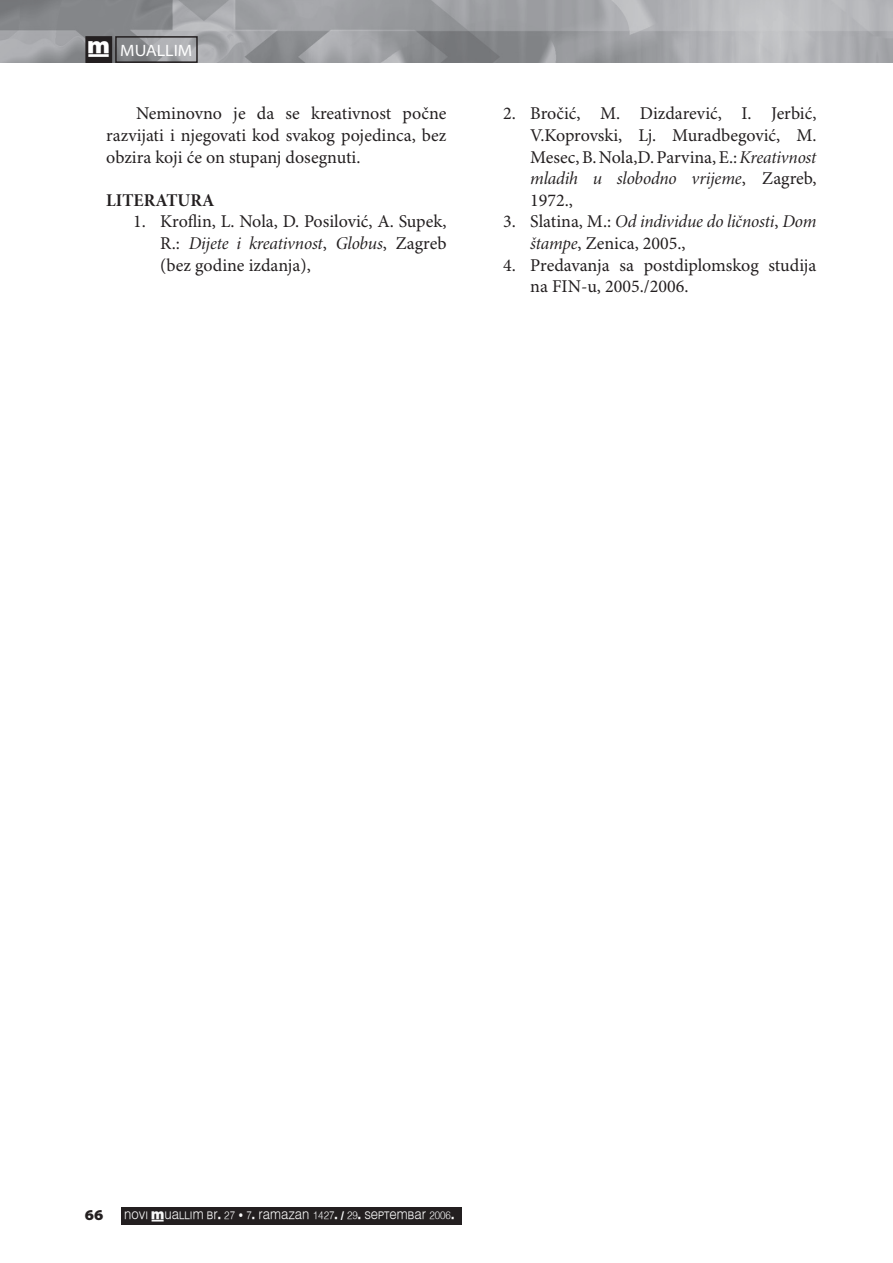
<style>
.page{position:relative;width:893px;height:1263px;background:#fff}
.page>*{position:absolute;margin:0;border:0;box-sizing:border-box;transform-origin:0 0}
.t1{font:18px/21.6px "Minion Pro";color:#231f20;text-align:justify}
.t2{font:18px "Minion Pro It Subh";letter-spacing:-.01em;color:#231f20}
.t3{font:18px "Minion Pro Bold Subh";color:#231f20}
.t4{font:semi-expanded 16.5px "Myriad Pro";color:#fff}
.t5{font:900 semi-expanded 15px "Myriad Pro";color:#231f20}
.t6{font:10.8px "Muallim";color:#f9f9f9;scale:.91 1}
.s1{font-family:"Muallim";font-stretch:normal}
.s2{font-family:"Minion Pro"}
.s3{font-family:"Minion Pro It Subh"}
</style>
<div class="page">
<img style="left:0;top:0;width:893px;height:62px">
<div style="left:86px;top:37px;width:25px;height:25px;background:#231f20"></div>
<div style="left:85px;top:36px;width:27px;height:27px;border:2px solid #231f20"></div>
<div style="left:115px;top:36px;width:83px;height:27px;border:2px solid #231f20"></div>
<div style="left:121px;top:1206px;width:340px;height:18px;background:#231f20"></div>
<p class="t4" style="left:88px;top:41px;width:106px"><span class="s1">†</span> MUALLIM</p>
<p class="t1" style="left:106px;top:104px;width:342px;text-indent:30px">Neminovno je da se kreativnost počne razvijati i njegovati kod svakog pojedinca, bez obzira koji će on stupanj dosegnuti.</p>
<p class="t3" style="left:106px;top:189px;width:110px">LITERATURA</p>
<p class="t1" style="left:133px;top:212px;width:315px">1. Kroflin, L. Nola, D. Posilović, A. Supek,</p>
<p class="t2" style="left:160px;top:232px;width:288px"><span class="s2">R.:</span> Dijete i kreativnost<span class="s2">,</span> Globus<span class="s2">, Zagreb</span></p>
<p class="t1" style="left:160px;top:255px;width:152px">(bez godine izdanja),</p>
<p class="t1" style="left:530px;top:104px;width:288px;text-indent:-27px">2. Bročić, M. Dizdarević, I. Jerbić, V.Koprovski, Lj. Muradbegović, M.<br>Mesec, B. Nola,D. Parvina, E.: <span class="s3">Kreativnost</span></p>
<p class="t2" style="left:530px;top:168px;width:288px">mladih u slobodno vrijeme<span class="s2">, Zagreb,</span></p>
<p class="t1" style="left:530px;top:190px;width:44px">1972.,</p>
<p class="t2" style="left:503px;top:211px;width:315px"><span class="s2">3. Slatina, M.:</span> Od individue do ličnosti<span class="s2">,</span> Dom</p>
<p class="t1" style="left:530px;top:233px;width:157px"><span class="s3">štampe</span>, Zenica, 2005.,</p>
<p class="t1" style="left:530px;top:255px;width:288px;text-indent:-27px">4. Predavanja sa postdiplomskog studija na FIN-u, 2005./2006.</p>
<p class="t5" style="left:85px;top:1207px;width:20px">66</p>
<p class="t6" style="left:124px;top:1208px;width:364px">NOVI †UALLIM BR. 27 • 7. RAMAZAN 1427. / 29. SEPTEMBAR 2006.</p>
</div>
